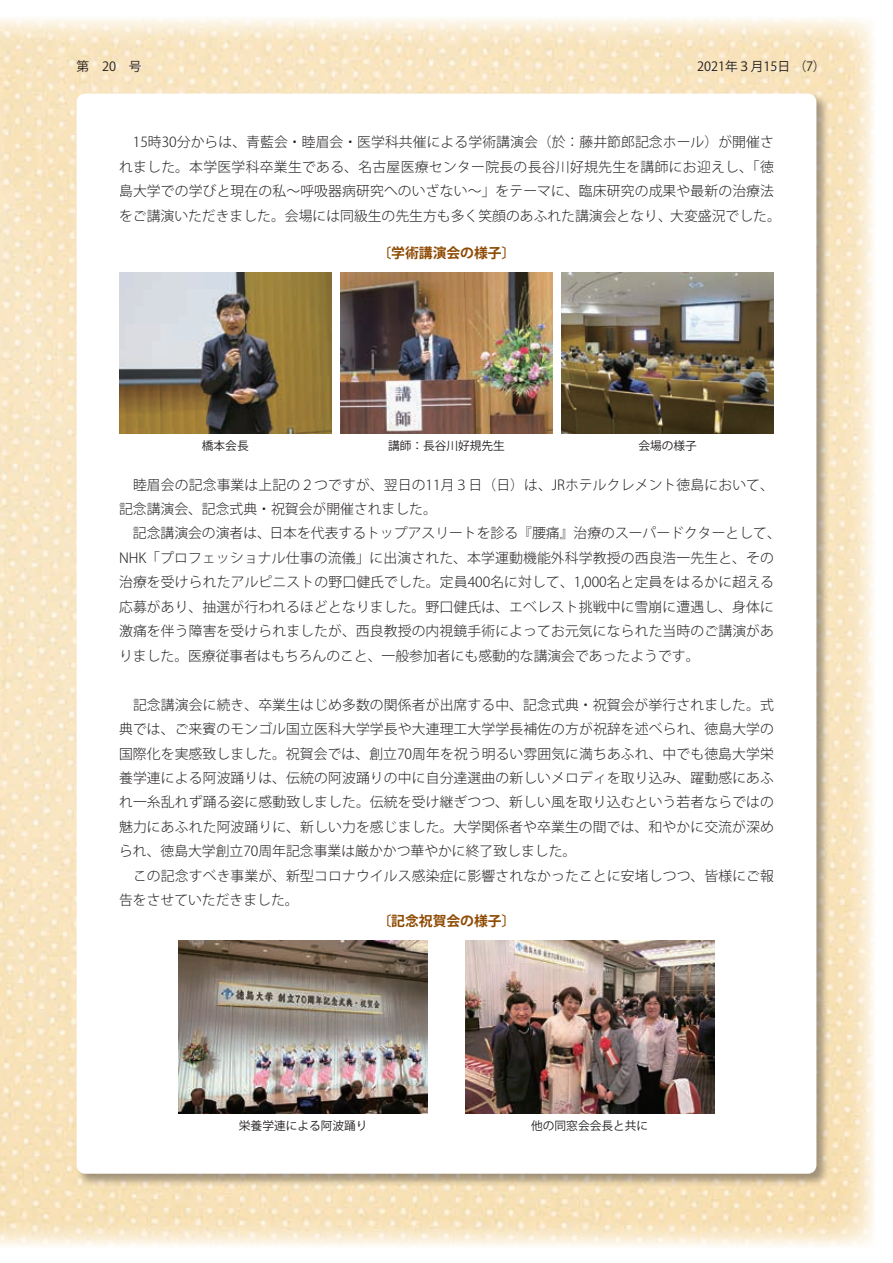
<style>
.page{position:relative;width:893px;height:1263px;background:#fff}
.page>*{position:absolute;margin:0;border:0;box-sizing:border-box;transform-origin:0 0}
.t1{font:300 13.8px/24.5px "Koz Go Pro";letter-spacing:.01em;color:#231f20}
.t2{font:700 13.8px "Koz Go Pro";color:#8e4900}
.t3{font:12.75px "Koz Go Pro";color:#231f20}
.t4{font:11.7px "Koz Go Pro";color:#231f20}
</style>
<div class="page">
<img style="left:0;top:18px;width:874px;height:1228px">
<div style="left:76px;top:93px;width:754px;height:1094px;background:#231f20;opacity:.4"></div>
<div style="left:77px;top:94px;width:739px;height:1080px;background:#fff;border-radius:9px"></div>
<img style="left:119px;top:273px;width:213px;height:161px">
<img style="left:340px;top:273px;width:213px;height:161px">
<img style="left:561px;top:273px;width:213px;height:161px">
<img style="left:179px;top:940px;width:249px;height:174px">
<img style="left:465px;top:940px;width:249px;height:174px">
<p class="t3" style="left:77px;top:58px;width:67px">第　20　号</p>
<p class="t3" style="left:697px;top:58px;width:130px">2021年３月15日　（7）</p>
<p class="t1" style="left:119px;top:130px;width:663px">　15時30分からは、青藍会・睦眉会・医学科共催による学術講演会（於：藤井節郎記念ホール）が開催されました。本学医学科卒業生である、名古屋医療センター院長の長谷川好規先生を講師にお迎えし、「徳島大学での学びと現在の私～呼吸器病研究へのいざない～」をテーマに、臨床研究の成果や最新の治療法をご講演いただきました。会場には同級生の先生方も多く笑顔のあふれた講演会となり、大変盛況でした。</p>
<p class="t4" style="left:202px;top:438px;width:48px">橋本会長</p>
<p class="t2" style="left:377px;top:244px;width:140px">〔学術講演会の様子〕</p>
<p class="t4" style="left:388px;top:438px;width:118px">講師：長谷川好規先生</p>
<p class="t4" style="left:638px;top:438px;width:60px">会場の様子</p>
<p class="t1" style="left:119px;top:472px;width:663px">　睦眉会の記念事業は上記の２つですが、翌日の11月３日（日）は、JRホテルクレメント徳島において、記念講演会、記念式典・祝賀会が開催されました。<br>　記念講演会の演者は、日本を代表するトップアスリートを診る『腰痛』治療のスーパードクターとして、NHK「プロフェッショナル仕事の流儀」に出演された、本学運動機能外科学教授の西良浩一先生と、その治療を受けられたアルピニストの野口健氏でした。定員400名に対して、1,000名と定員をはるかに超える応募があり、抽選が行われるほどとなりました。野口健氏は、エベレスト挑戦中に雪崩に遭遇し、身体に激痛を伴う障害を受けられましたが、西良教授の内視鏡手術によってお元気になられた当時のご講演がありました。医療従事者はもちろんのこと、一般参加者にも感動的な講演会であったようです。</p>
<p class="t1" style="left:119px;top:692px;width:656px">　記念講演会に続き、卒業生はじめ多数の関係者が出席する中、記念式典・祝賀会が挙行されました。式典では、ご来賓のモンゴル国立医科大学学長や大連理工大学学長補佐の方が祝辞を述べられ、徳島大学の国際化を実感致しました。祝賀会では、創立70周年を祝う明るい雰囲気に満ちあふれ、中でも徳島大学栄養学連による阿波踊りは、伝統の阿波踊りの中に自分達選曲の新しいメロディを取り込み、躍動感にあふれ一糸乱れず踊る姿に感動致しました。伝統を受け継ぎつつ、新しい風を取り込むという若者ならではの魅力にあふれた阿波踊りに、新しい力を感じました。大学関係者や卒業生の間では、和やかに交流が深められ、徳島大学創立70周年記念事業は厳かかつ華やかに終了致しました。<br>　この記念すべき事業が、新型コロナウイルス感染症に影響されなかったことに安堵しつつ、皆様にご報告をさせていただきました。</p>
<p class="t2" style="left:377px;top:912px;width:140px">〔記念祝賀会の様子〕</p>
<p class="t4" style="left:239px;top:1118px;width:130px">栄養学連による阿波踊り</p>
<p class="t4" style="left:531px;top:1118px;width:118px">他の同窓会会長と共に</p>
</div>
